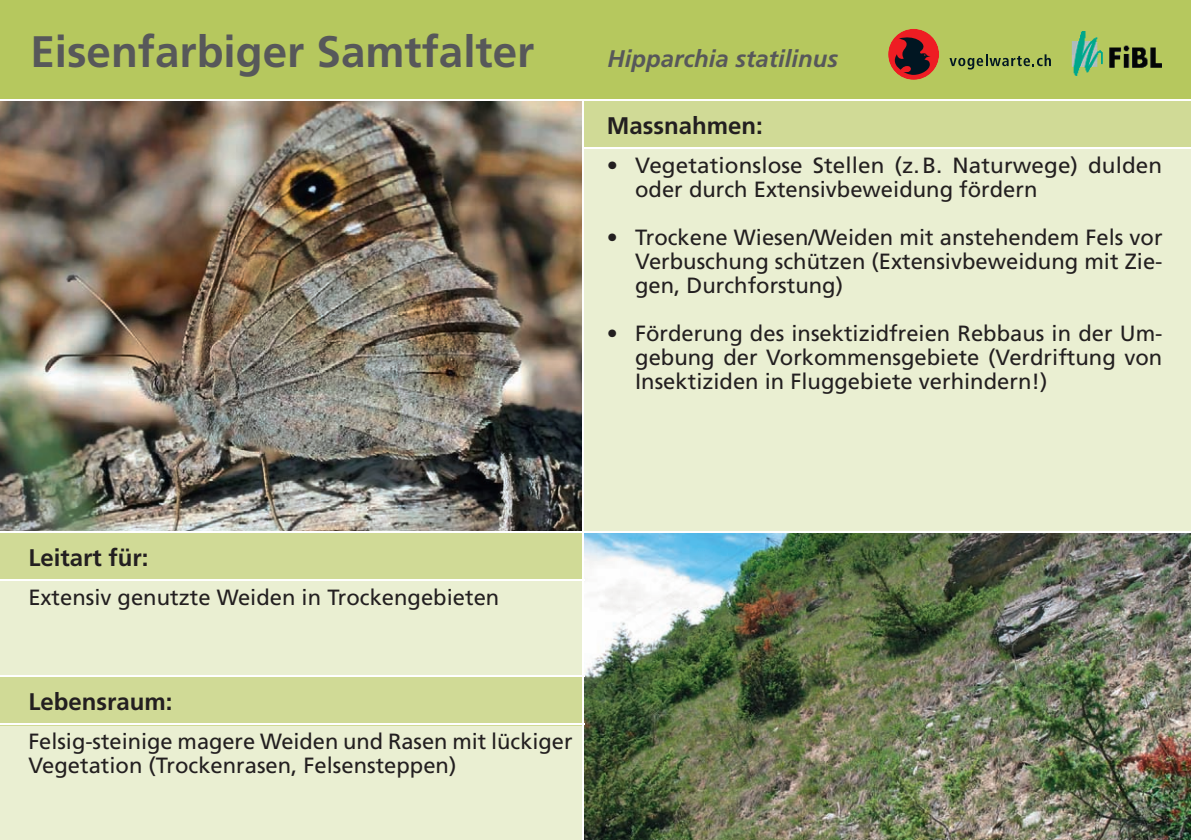
<style>
.page{position:relative;width:1191px;height:840px;background:#fff}
.page>*{position:absolute;margin:0;border:0;box-sizing:border-box;transform-origin:0 0}
.t1{font:700 44px "Frutiger";color:#57585a}
.t2{font:700 24px "Frutiger";color:#231f20}
.t3{font:italic 700 24px "Frutiger";color:#57585a}
.t4{font:22px/24px "Frutiger";color:#231f20}
</style>
<div class="page">
<div style="left:0;top:532px;width:584px;height:48px;background:#d0da96"></div>
<div style="left:584px;top:101px;width:607px;height:431px;background:#eaefd2"></div>
<div style="left:0;top:0;width:1191px;height:100px;background:#b6c85e"></div>
<div style="left:0;top:580px;width:584px;height:259px;background:#eaefd2"></div>
<div style="left:584px;top:100px;width:607px;height:48px;background:#d0da96"></div>
<div style="left:0;top:676px;width:584px;height:48px;background:#d0da96"></div>
<svg style="left:949px;top:54px;width:102px;height:15px"></svg>
<div style="left:888px;top:29px;width:51px;height:51px;background:#ee1d23;border-radius:50%"></div>
<svg style="left:894px;top:34px;width:36px;height:41px"></svg>
<img style="left:1071px;top:32px;width:90px;height:44px">
<img style="left:0;top:101px;width:582px;height:430px">
<img style="left:584px;top:533px;width:607px;height:306px">
<hr style="left:0;top:99px;width:1191px;height:1px;background:#fff">
<hr style="left:0;top:531px;width:1191px;height:1px;background:#fff">
<hr style="left:584px;top:147px;width:607px;height:1px;background:#fff">
<hr style="left:0;top:579px;width:584px;height:1px;background:#fff">
<hr style="left:0;top:675px;width:584px;height:1px;background:#fff">
<hr style="left:0;top:723px;width:584px;height:1px;background:#fff">
<hr style="left:582px;top:100px;width:2px;height:739px;background:#fff">
<h1 class="t1" style="left:30px;top:26px;width:505px">Eisenfarbiger Samtfalter</h1>
<p class="t3" style="left:607px;top:44px;width:232px">Hipparchia statilinus</p>
<p class="t2" style="left:607px;top:111px;width:157px">Massnahmen:</p>
<p class="t4" style="left:635px;top:153px;width:528px;text-indent:-28px">• Vegetationslose Stellen (z.B. Naturwege) dulden oder durch Extensivbeweidung fördern</p>
<p class="t4" style="left:635px;top:225px;width:529px;text-align:justify;text-indent:-28px">• Trockene Wiesen/Weiden mit anstehendem Fels vor Verbuschung schützen (Extensivbeweidung mit Zie&shy;gen, Durchforstung)</p>
<p class="t4" style="left:635px;top:321px;width:529px;text-align:justify;text-indent:-28px">• Förderung des insektizidfreien Rebbaus in der Um&shy;gebung der Vorkommensgebiete (Verdriftung von Insektiziden in Fluggebiete verhindern!)</p>
<p class="t2" style="left:28px;top:543px;width:122px">Leitart für:</p>
<p class="t4" style="left:28px;top:585px;width:472px">Extensiv genutzte Weiden in Trockengebieten</p>
<p class="t2" style="left:28px;top:687px;width:146px">Lebensraum:</p>
<p class="t4" style="left:28px;top:729px;width:546px">Felsig-steinige magere Weiden und Rasen mit lückiger<br>Vegetation (Trockenrasen, Felsensteppen)</p>
</div>
